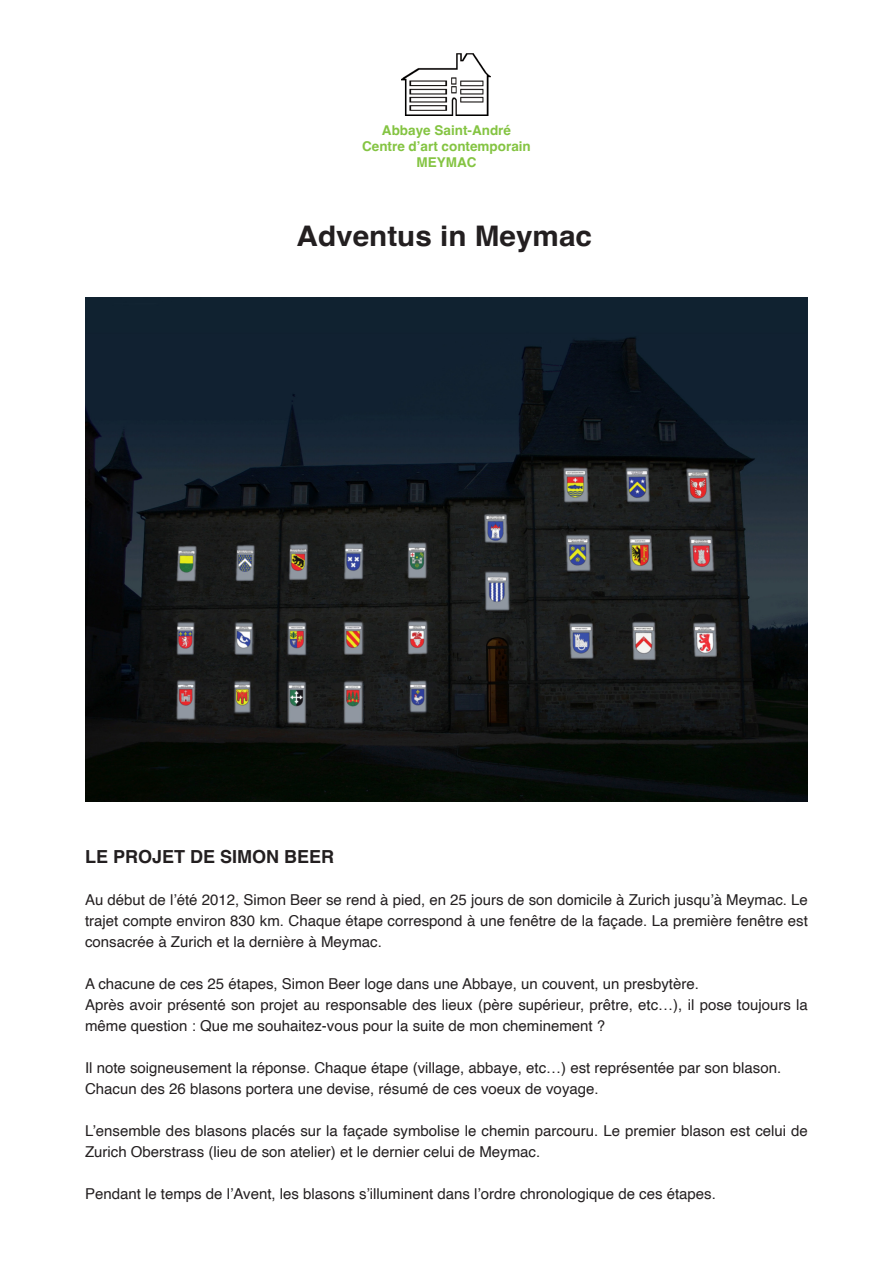
<style>
.page{position:relative;width:893px;height:1263px;background:#fff}
.page>*{position:absolute;margin:0;border:0;box-sizing:border-box;transform-origin:0 0}
.t1{font:700 28.35px "Helvetica";color:#231f20;scale:1.05 1}
.t2{font:700 18px "Helvetica";color:#231f20}
.t3{font:15px/21px "Helvetica";color:#231f20}
.t4{font:700 13.5px "Helvetica";color:#84c442}
</style>
<div class="page">
<img style="left:401px;top:53px;width:90px;height:62px">
<img style="left:86px;top:298px;width:722px;height:503px">
<p class="t4" style="left:382px;top:122px;width:131px">Abbaye Saint-André</p>
<p class="t4" style="left:362px;top:138px;width:170px">Centre d’art contemporain</p>
<p class="t4" style="left:416px;top:154px;width:61px">MEYMAC</p>
<p class="t1" style="left:297px;top:218px;width:283px">Adventus in Meymac</p>
<p class="t2" style="left:85px;top:846px;width:251px">LE PROJET DE SIMON BEER</p>
<p class="t3" style="left:85px;top:890px;width:724px;text-align:justify">Au début de l’été 2012, Simon Beer se rend à pied, en 25 jours de son domicile à Zurich jusqu’à Meymac. Le trajet compte environ 830 km. Chaque étape correspond à une fenêtre de la façade. La première fenêtre est consacrée à Zurich et la dernière à Meymac.</p>
<p class="t3" style="left:85px;top:974px;width:615px">A chacune de ces 25 étapes, Simon Beer loge dans une Abbaye, un couvent, un presbytère.</p>
<p class="t3" style="left:85px;top:995px;width:724px">Après avoir présenté son projet au responsable des lieux (père supérieur, prêtre, etc…), il pose toujours la même question : Que me souhaitez-vous pour la suite de mon cheminement ?</p>
<p class="t3" style="left:85px;top:1058px;width:698px">Il note soigneusement la réponse. Chaque étape (village, abbaye, etc…) est représentée par son blason.</p>
<p class="t3" style="left:85px;top:1079px;width:515px">Chacun des 26 blasons portera une devise, résumé de ces voeux de voyage.</p>
<p class="t3" style="left:85px;top:1121px;width:724px">L’ensemble des blasons placés sur la façade symbolise le chemin parcouru. Le premier blason est celui de<br>Zurich Oberstrass (lieu de son atelier) et le dernier celui de Meymac.</p>
<p class="t3" style="left:85px;top:1184px;width:632px">Pendant le temps de l’Avent, les blasons s’illuminent dans l’ordre chronologique de ces étapes.</p>
</div>
